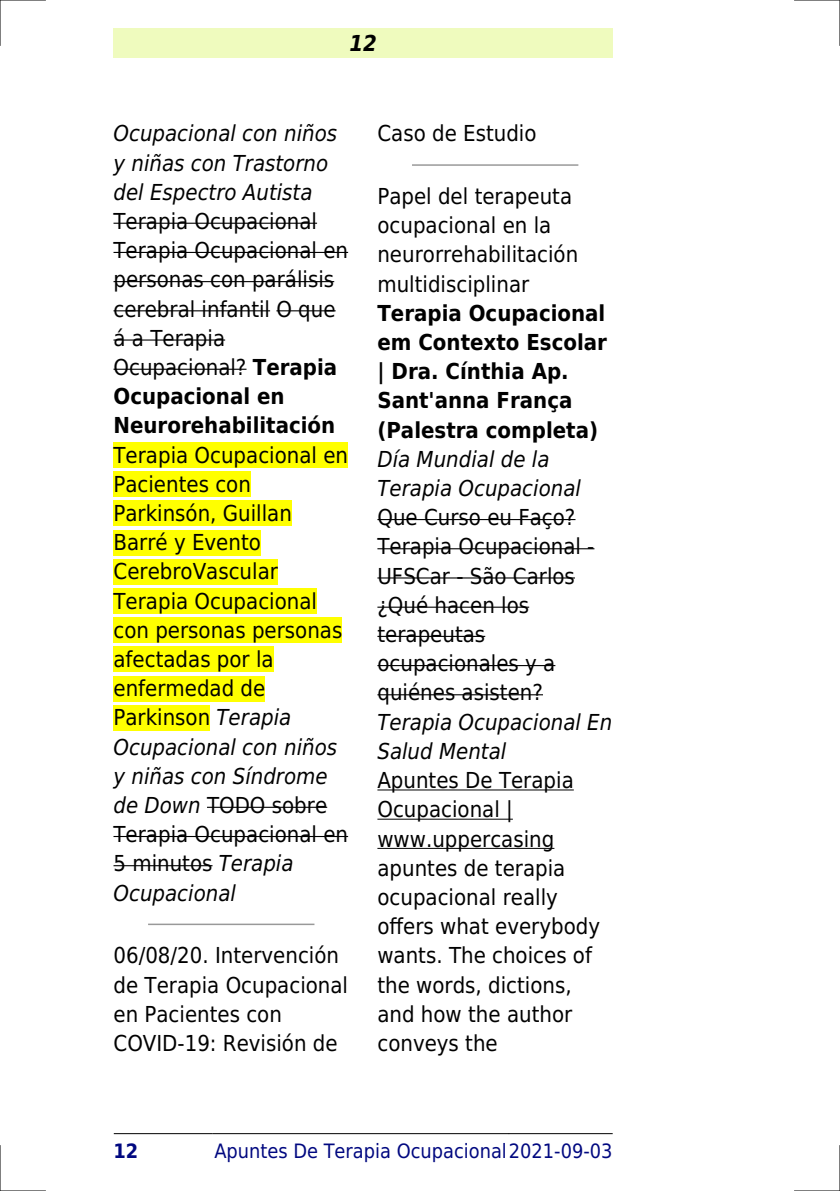
<style>
.page{position:relative;width:840px;height:1191px;background:#fff}
.page>*{position:absolute;margin:0;border:0;box-sizing:border-box;transform-origin:0 0}
.t1{font:22px/29.2px "DejaVu Sans Condensed";color:#000}
.t2{font:italic 22px/29.2px "DejaVu Sans Condensed";color:#000}
.t3{font:700 22px/29.2px "DejaVu Sans Condensed";color:#000}
.t4{font:italic 700 22px "DejaVu Sans Condensed";color:#000}
.t5{font:19.8px "DejaVu Sans Condensed";color:#000880}
.t6{font:700 19.8px "DejaVu Sans Condensed";color:#000880}
.s1{font-weight:700}
.s2{font-style:italic}
</style>
<div class="page">
<div style="left:113px;top:28px;width:499px;height:30px;background:#effbbe"></div>
<hr style="left:114px;top:1133px;width:98px;height:1px;background:#000">
<hr style="left:212px;top:1133px;width:296px;height:1px;background:#000">
<hr style="left:509px;top:1133px;width:103px;height:1px;background:#000">
<hr style="left:113px;top:223px;width:204px;height:1px;background:#000">
<hr style="left:113px;top:252px;width:235px;height:1px;background:#000">
<hr style="left:113px;top:281px;width:221px;height:1px;background:#000">
<hr style="left:113px;top:310px;width:157px;height:1px;background:#000">
<hr style="left:276px;top:310px;width:59px;height:1px;background:#000">
<hr style="left:113px;top:339px;width:112px;height:1px;background:#000">
<hr style="left:113px;top:369px;width:133px;height:1px;background:#000">
<div style="left:113px;top:442px;width:235px;height:26px;background:#ff0"></div>
<div style="left:113px;top:471px;width:138px;height:26px;background:#ff0"></div>
<div style="left:113px;top:500px;width:179px;height:26px;background:#ff0"></div>
<div style="left:113px;top:530px;width:148px;height:25px;background:#ff0"></div>
<div style="left:113px;top:559px;width:165px;height:25px;background:#ff0"></div>
<div style="left:113px;top:588px;width:204px;height:26px;background:#ff0"></div>
<div style="left:113px;top:617px;width:229px;height:26px;background:#ff0"></div>
<div style="left:113px;top:646px;width:160px;height:26px;background:#ff0"></div>
<div style="left:113px;top:676px;width:152px;height:25px;background:#ff0"></div>
<div style="left:113px;top:705px;width:97px;height:25px;background:#ff0"></div>
<hr style="left:207px;top:806px;width:120px;height:2px;background:#000">
<hr style="left:113px;top:836px;width:235px;height:1px;background:#000">
<hr style="left:113px;top:865px;width:99px;height:1px;background:#000">
<hr style="left:149px;top:923px;width:164px;height:2px;background:#999">
<hr style="left:412px;top:164px;width:165px;height:2px;background:#999">
<hr style="left:377px;top:519px;width:198px;height:1px;background:#000">
<hr style="left:377px;top:548px;width:217px;height:1px;background:#000">
<hr style="left:377px;top:577px;width:197px;height:1px;background:#000">
<hr style="left:377px;top:606px;width:152px;height:2px;background:#000">
<hr style="left:377px;top:636px;width:108px;height:1px;background:#000">
<hr style="left:377px;top:665px;width:178px;height:1px;background:#000">
<hr style="left:377px;top:694px;width:165px;height:1px;background:#000">
<hr style="left:377px;top:789px;width:196px;height:1px;background:#000">
<hr style="left:377px;top:818px;width:135px;height:1px;background:#000">
<hr style="left:377px;top:848px;width:177px;height:1px;background:#000">
<hr style="left:0;top:0;width:45px;height:1px;background:#000">
<hr style="left:794px;top:0;width:45px;height:1px;background:#000">
<hr style="left:0;top:1190px;width:45px;height:1px;background:#000">
<hr style="left:794px;top:1190px;width:45px;height:1px;background:#000">
<hr style="left:0;top:0;width:1px;height:45px;background:#000">
<hr style="left:0;top:1145px;width:1px;height:46px;background:#000">
<hr style="left:839px;top:0;width:1px;height:45px;background:#000">
<hr style="left:839px;top:1145px;width:1px;height:46px;background:#000">
<p class="t4" style="left:349px;top:30px;width:29px">12</p>
<p class="t2" style="left:113px;top:119px;width:225px">Ocupacional con niños y niñas con Trastorno del Espectro Autista</p>
<p class="t1" style="left:113px;top:207px;width:236px">Terapia Ocupacional<br>Terapia Ocupacional en personas con parálisis cerebral infantil O que á a Terapia<br>Ocupacional? <span class="s1">Terapia<br>Ocupacional en<br>Neurorehabilitación</span></p>
<p class="t1" style="left:113px;top:440px;width:236px">Terapia Ocupacional en<br>Pacientes con<br>Parkinsón, Guillan<br>Barré y Evento<br>CerebroVascular<br>Terapia Ocupacional con personas personas afectadas por la enfermedad de<br>Parkinson <span class="s2">Terapia<br>Ocupacional con niños y niñas con Síndrome de Down</span> TODO sobre<br>Terapia Ocupacional en<br>5 minutos <span class="s2">Terapia<br>Ocupacional</span></p>
<p class="t1" style="left:113px;top:941px;width:236px">06/08/20. Intervención de Terapia Ocupacional en Pacientes con<br>COVID-19: Revisión de</p>
<p class="t1" style="left:377px;top:119px;width:160px">Caso de Estudio</p>
<p class="t1" style="left:377px;top:182px;width:202px">Papel del terapeuta ocupacional en la neurorrehabilitación multidisciplinar</p>
<p class="t3" style="left:377px;top:299px;width:231px">Terapia Ocupacional em Contexto Escolar | Dra. Cínthia Ap.<br>Sant'anna França (Palestra completa)</p>
<p class="t2" style="left:377px;top:444px;width:205px">Día Mundial de la<br>Terapia Ocupacional</p>
<p class="t1" style="left:377px;top:503px;width:218px">Que Curso eu Faço?<br>Terapia Ocupacional -<br>UFSCar - São Carlos ¿Qué hacen los terapeutas ocupacionales y a quiénes asisten?</p>
<p class="t2" style="left:377px;top:707px;width:236px">Terapia Ocupacional En<br>Salud Mental</p>
<p class="t1" style="left:377px;top:766px;width:224px">Apuntes De Terapia<br>Ocupacional | www.uppercasing apuntes de terapia ocupacional really offers what everybody wants. The choices of the words, dictions, and how the author conveys the</p>
<p class="t6" style="left:113px;top:1139px;width:26px">12</p>
<p class="t5" style="left:214px;top:1139px;width:399px">Apuntes De Terapia Ocupacional2021-09-03</p>
</div>
